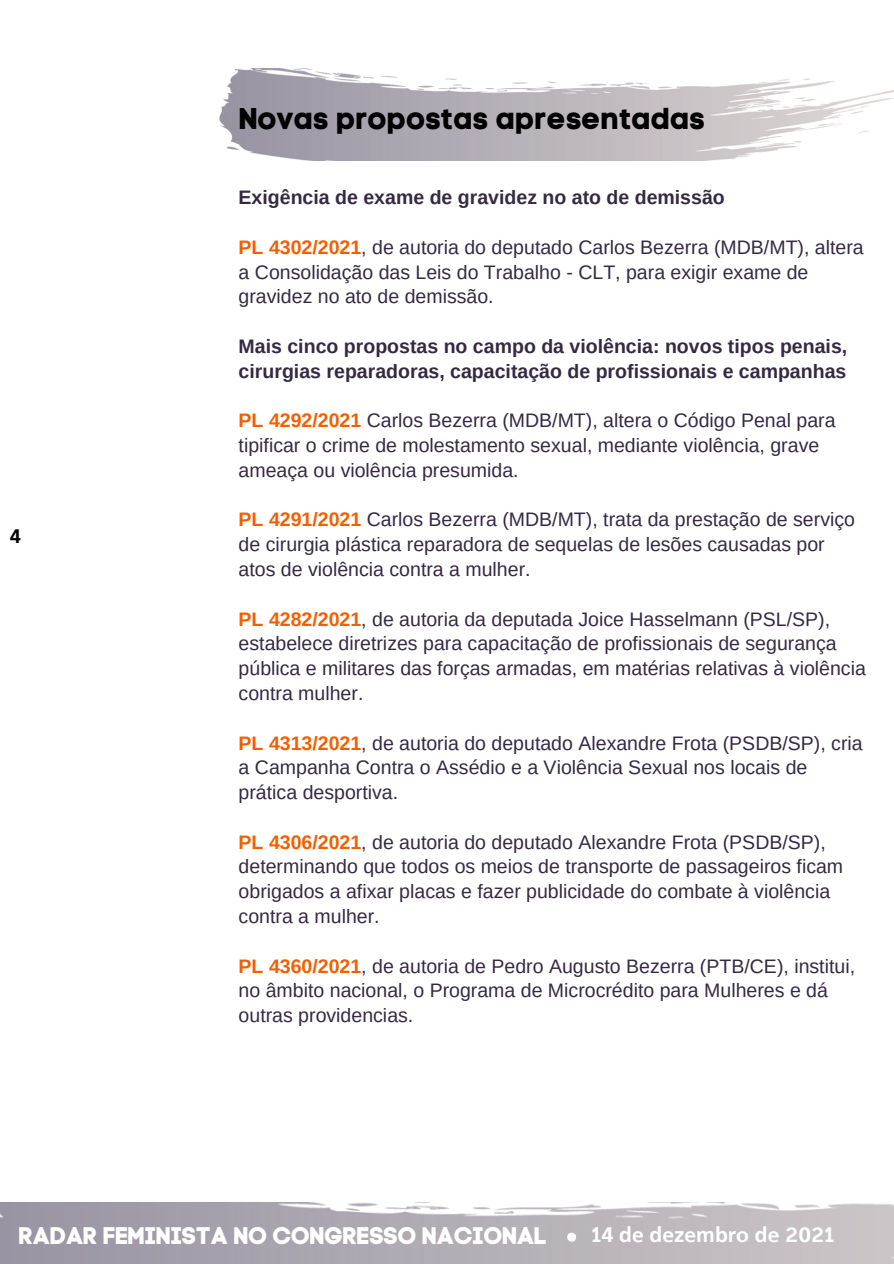
<style>
.page{position:relative;width:894px;height:1264px;background:#fff}
.page>*{position:absolute;margin:0;border:0;box-sizing:border-box;transform-origin:0 0}
.t1{font:30px "Code Pro Bold LC";color:#000}
.t2{font:24px "Code Pro Bold";letter-spacing:-.005em;color:#fff}
.t3{font:21px "Agan 65";color:#fff}
.t4{font:19.5px/24.8px "Arimo";color:#352a42}
.t5{font:700 19.5px/24.8px "Arimo";color:#352a42}
.t6{font:19.5px "Agan 65";color:#000}
.s1{font-weight:700;color:#f45e00}
</style>
<div class="page">
<img style="left:0;top:1202px;width:893px;height:61px">
<svg style="left:567px;top:1232px;width:9px;height:9px"></svg>
<img style="left:219px;top:68px;width:674px;height:92px">
<p class="t6" style="left:10px;top:528px;width:12px">4</p>
<p class="t1" style="left:238px;top:100px;width:468px">Novas propostas apresentadas</p>
<p class="t5" style="left:238px;top:185px;width:487px">Exigência de exame de gravidez no ato de demissão</p>
<p class="t4" style="left:238px;top:235px;width:626px"><span class="s1">PL 4302/2021</span>, de autoria do deputado Carlos Bezerra (MDB/MT), altera a Consolidação das Leis do Trabalho - CLT, para exigir exame de gravidez no ato de demissão.</p>
<p class="t5" style="left:238px;top:334px;width:610px">Mais cinco propostas no campo da violência: novos tipos penais, cirurgias reparadoras, capacitação de profissionais e campanhas</p>
<p class="t4" style="left:238px;top:408px;width:598px"><span class="s1">PL 4292/2021</span> Carlos Bezerra (MDB/MT), altera o Código Penal para tipificar o crime de molestamento sexual, mediante violência, grave ameaça ou violência presumida.</p>
<p class="t4" style="left:238px;top:507px;width:617px"><span class="s1">PL 4291/2021</span> Carlos Bezerra (MDB/MT), trata da prestação de serviço de cirurgia plástica reparadora de sequelas de lesões causadas por atos de violência contra a mulher.</p>
<p class="t4" style="left:238px;top:606px;width:628px"><span class="s1">PL 4282/2021</span>, de autoria da deputada Joice Hasselmann (PSL/SP), estabelece diretrizes para capacitação de profissionais de segurança pública e militares das forças armadas, em matérias relativas à violência contra mulher.</p>
<p class="t4" style="left:238px;top:730px;width:625px"><span class="s1">PL 4313/2021</span>, de autoria do deputado Alexandre Frota (PSDB/SP), cria a Campanha Contra o Assédio e a Violência Sexual nos locais de prática desportiva.</p>
<p class="t4" style="left:238px;top:829px;width:606px"><span class="s1">PL 4306/2021</span>, de autoria do deputado Alexandre Frota (PSDB/SP), determinando que todos os meios de transporte de passageiros ficam obrigados a afixar placas e fazer publicidade do combate à violência contra a mulher.</p>
<p class="t4" style="left:238px;top:953px;width:617px"><span class="s1">PL 4360/2021</span>, de autoria de Pedro Augusto Bezerra (PTB/CE), institui, no âmbito nacional, o Programa de Microcrédito para Mulheres e dá outras providencias.</p>
<p class="t2" style="left:20px;top:1226px;width:529px">RADAR FEMINISTA NO CONGRESSO NACIONAL</p>
<p class="t3" style="left:591px;top:1225px;width:245px">14 de dezembro de 2021</p>
</div>
